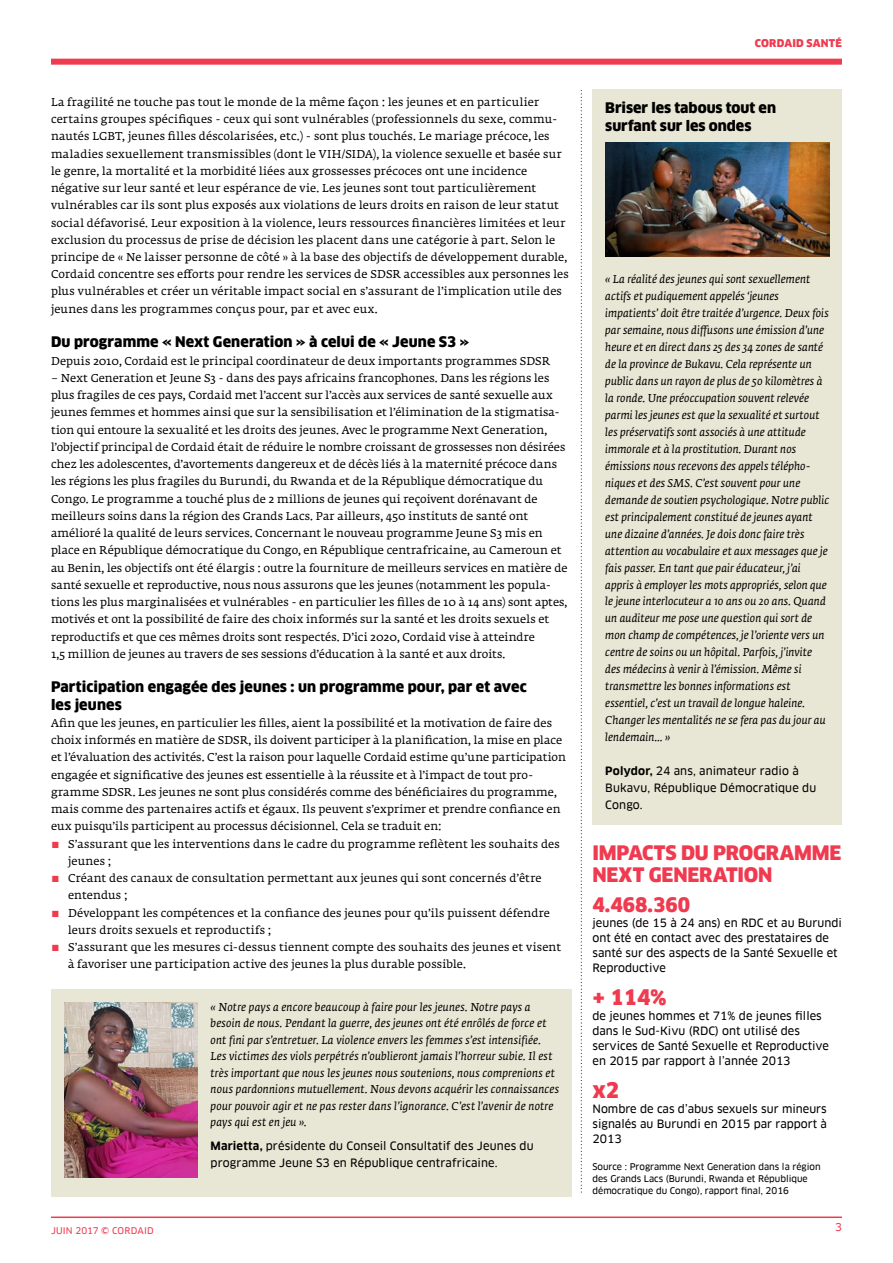
<style>
.page{position:relative;width:893px;height:1263px;background:#fff}
.page>*{position:absolute;margin:0;border:0;box-sizing:border-box;transform-origin:0 0}
.t1{font:900 21px "Clan Offc";color:#ef3a4f}
.t2{font:900 19.5px/22.5px "Clan Offc";letter-spacing:-.01em;color:#ef3a4f}
.t3{font:900 14.25px/17.2px "Clan Offc";letter-spacing:.005em;color:#000}
.t4{font:11.25px/17.2px "Fedra Serif A Std";letter-spacing:.015em;color:#000}
.t5{font:italic 11.25px/17px "Fedra Serif A Std";letter-spacing:.01em;color:#000}
.t6{font:11.25px/15px "Clan Offc News";color:#000}
.t7{font:900 10.5px "Clan Offc";letter-spacing:.02em;color:#ef3a4f}
.t8{font:10.5px "Clan Offc News";color:#ef3a4f}
.t9{font:9px/12px "Clan Offc News";color:#000}
.t10{font:9px "Clan Offc News";letter-spacing:.015em;color:#ef3a4f}
.s1{color:#ef3a4f}
.s2{font-family:"Clan Offc";font-weight:700}
</style>
<div class="page">
<hr style="left:51px;top:1216px;width:791px;height:2px;background:#ef3a4f">
<div style="left:51px;top:59px;width:791px;height:6px;background:#ef3a4f"></div>
<div style="left:52px;top:989px;width:520px;height:207px;background:#e8e6d4"></div>
<svg style="left:581px;top:93px;width:1px;height:1100px"></svg>
<div style="left:592px;top:90px;width:250px;height:735px;background:#e8e6d4"></div>
<img style="left:64px;top:1003px;width:134px;height:174px">
<img style="left:605px;top:143px;width:224px;height:113px">
<p class="t4" style="left:51px;top:94px;width:519px">La fragilité ne touche pas tout le monde de la même façon : les jeunes et en particulier certains groupes spécifiques - ceux qui sont vulnérables (professionnels du sexe, commu&shy;nautés LGBT, jeunes filles déscolarisées, etc.) - sont plus touchés. Le mariage précoce, les maladies sexuellement transmissibles (dont le VIH/SIDA), la violence sexuelle et basée sur le genre, la mortalité et la morbidité liées aux grossesses précoces ont une incidence négative sur leur santé et leur espérance de vie. Les jeunes sont tout particulièrement vulnérables car ils sont plus exposés aux violations de leurs droits en raison de leur statut social défavorisé. Leur exposition à la violence, leurs ressources financières limitées et leur exclusion du processus de prise de décision les placent dans une catégorie à part. Selon le principe de « Ne laisser personne de côté » à la base des objectifs de développement durable, Cordaid concentre ses efforts pour rendre les services de SDSR accessibles aux personnes les plus vulnérables et créer un véritable impact social en s’assurant de l’implication utile des jeunes dans les programmes conçus pour, par et avec eux.</p>
<p class="t3" style="left:51px;top:334px;width:420px">Du programme « Next Generation » à celui de « Jeune S3 »</p>
<p class="t4" style="left:51px;top:353px;width:500px">Depuis 2010, Cordaid est le principal coordinateur de deux importants programmes SDSR</p>
<p class="t4" style="left:51px;top:370px;width:518px">– Next Generation et Jeune S3 - dans des pays africains francophones. Dans les régions les plus fragiles de ces pays, Cordaid met l’accent sur l’accès aux services de santé sexuelle aux jeunes femmes et hommes ainsi que sur la sensibilisation et l’élimination de la stigmatisa&shy;tion qui entoure la sexualité et les droits des jeunes. Avec le programme Next Generation, l’objectif principal de Cordaid était de réduire le nombre croissant de grossesses non désirées chez les adolescentes, d’avortements dangereux et de décès liés à la maternité précoce dans les régions les plus fragiles du Burundi, du Rwanda et de la République démocratique du Congo. Le programme a touché plus de 2 millions de jeunes qui reçoivent dorénavant de meilleurs soins dans la région des Grands Lacs. Par ailleurs, 450 instituts de santé ont amélioré la qualité de leurs services. Concernant le nouveau programme Jeune S3 mis en place en République démocratique du Congo, en République centrafricaine, au Cameroun et au Benin, les objectifs ont été élargis : outre la fourniture de meilleurs services en matière de santé sexuelle et reproductive, nous nous assurons que les jeunes (notamment les popula&shy;tions les plus marginalisées et vulnérables - en particulier les filles de 10 à 14 ans) sont aptes, motivés et ont la possibilité de faire des choix informés sur la santé et les droits sexuels et reproductifs et que ces mêmes droits sont respectés. D’ici 2020, Cordaid vise à atteindre<br>1,5 million de jeunes au travers de ses sessions d’éducation à la santé et aux droits.</p>
<p class="t3" style="left:51px;top:679px;width:477px">Participation engagée des jeunes : un programme pour, par et avec les jeunes</p>
<p class="t4" style="left:51px;top:715px;width:516px">Afin que les jeunes, en particulier les filles, aient la possibilité et la motivation de faire des choix informés en matière de SDSR, ils doivent participer à la planification, la mise en place et l’évaluation des activités. C’est la raison pour laquelle Cordaid estime qu’une participation engagée et significative des jeunes est essentielle à la réussite et à l’impact de tout pro&shy;gramme SDSR. Les jeunes ne sont plus considérés comme des bénéficiaires du programme, mais comme des partenaires actifs et égaux. Ils peuvent s’exprimer et prendre confiance en eux puisqu’ils participent au processus décisionnel. Cela se traduit en:</p>
<p class="t4" style="left:68px;top:836px;width:493px;text-indent:-17px"><span class="s1">▪</span> S’assurant que les interventions dans le cadre du programme reflètent les souhaits des jeunes ;</p>
<p class="t4" style="left:68px;top:870px;width:475px;text-indent:-17px"><span class="s1">▪</span> Créant des canaux de consultation permettant aux jeunes qui sont concernés d’être entendus ;</p>
<p class="t4" style="left:68px;top:905px;width:483px;text-indent:-17px"><span class="s1">▪</span> Développant les compétences et la confiance des jeunes pour qu’ils puissent défendre leurs droits sexuels et reproductifs ;</p>
<p class="t4" style="left:68px;top:939px;width:495px;text-indent:-17px"><span class="s1">▪</span> S’assurant que les mesures ci-dessus tiennent compte des souhaits des jeunes et visent à favoriser une participation active des jeunes la plus durable possible.</p>
<p class="t10" style="left:51px;top:1225px;width:104px">JUIN 2017 © CORDAID</p>
<p class="t5" style="left:211px;top:998px;width:350px;line-height:16.5px">« Notre pays a encore beaucoup à faire pour les jeunes. Notre pays a besoin de nous. Pendant la guerre, des jeunes ont été enrôlés de force et ont fini par s’entretuer. La violence envers les femmes s’est intensifiée.<br>Les victimes des viols perpétrés n’oublieront jamais l’horreur subie. Il est très important que nous les jeunes nous soutenions, nous comprenions et nous pardonnions mutuellement. Nous devons acquérir les connaissances pour pouvoir agir et ne pas rester dans l’ignorance. C’est l’avenir de notre pays qui est en jeu ».</p>
<p class="t6" style="left:211px;top:1138px;width:325px;line-height:16.5px"><span class="s2">Marietta,</span> présidente du Conseil Consultatif des Jeunes du programme Jeune S3 en République centrafricaine.</p>
<p class="t7" style="left:755px;top:37px;width:89px">CORDAID SANTÉ</p>
<p class="t3" style="left:605px;top:100px;width:172px">Briser les tabous tout en surfant sur les ondes</p>
<p class="t5" style="left:605px;top:271px;width:225px">« La réalité des jeunes qui sont sexuellement actifs et pudiquement appelés ‘jeunes impatients’ doit être traitée d’urgence. Deux fois par semaine, nous diffusons une émission d’une heure et en direct dans 25 des 34 zones de santé de la province de Bukavu. Cela représente un public dans un rayon de plus de 50 kilomètres à la ronde. Une préoccupation souvent relevée parmi les jeunes est que la sexualité et surtout les préservatifs sont associés à une attitude immorale et à la prostitution. Durant nos émissions nous recevons des appels télépho&shy;niques et des SMS. C’est souvent pour une demande de soutien psychologique. Notre public est principalement constitué de jeunes ayant une dizaine d’années. Je dois donc faire très attention au vocabulaire et aux messages que je fais passer. En tant que pair éducateur, j’ai appris à employer les mots appropriés, selon que le jeune interlocuteur a 10 ans ou 20 ans. Quand un auditeur me pose une question qui sort de mon champ de compétences, je l’oriente vers un centre de soins ou un hôpital. Parfois, j’invite des médecins à venir à l’émission. Même si transmettre les bonnes informations est essentiel, c’est un travail de longue haleine.<br>Changer les mentalités ne se fera pas du jour au lendemain... »</p>
<p class="t6" style="left:605px;top:762px;width:212px;line-height:17px"><span class="s2">Polydor,</span> 24 ans, animateur radio à<br>Bukavu, République Démocratique du<br>Congo.</p>
<h2 class="t2" style="left:592px;top:842px;width:250px">IMPACTS DU PROGRAMME<br>NEXT GENERATION</h2>
<h2 class="t2" style="left:592px;top:894px;width:99px">4.468.360</h2>
<p class="t6" style="left:592px;top:916px;width:251px">jeunes (de 15 à 24 ans) en RDC et au Burundi ont été en contact avec des prestataires de santé sur des aspects de la Santé Sexuelle et Reproductive</p>
<h1 class="t1" style="left:592px;top:986px;width:75px">+ 114%</h1>
<p class="t6" style="left:592px;top:1009px;width:238px">de jeunes hommes et 71% de jeunes filles dans le Sud-Kivu (RDC) ont utilisé des services de Santé Sexuelle et Reproductive en 2015 par rapport à l’année 2013</p>
<h1 class="t1" style="left:592px;top:1079px;width:28px">x2</h1>
<p class="t6" style="left:592px;top:1102px;width:236px;text-align:justify">Nombre de cas d’abus sexuels sur mineurs signalés au Burundi en 2015 par rapport à 2013</p>
<p class="t9" style="left:592px;top:1161px;width:230px">Source : Programme Next Generation dans la région des Grands Lacs (Burundi, Rwanda et République démocratique du Congo), rapport final, 2016</p>
<p class="t8" style="left:835px;top:1222px;width:8px">3</p>
</div>
